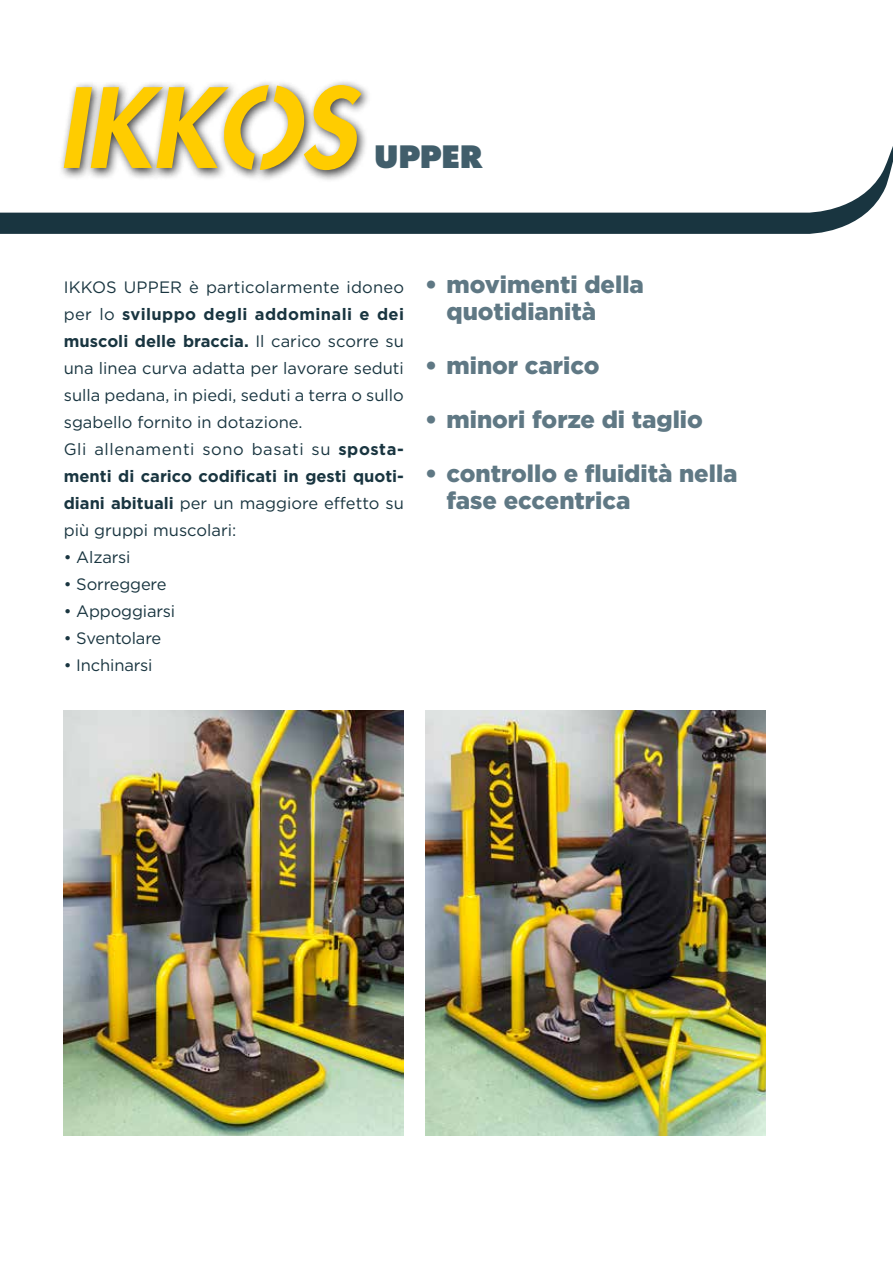
<style>
.page{position:relative;width:893px;height:1263px;background:#fff}
.page>*{position:absolute;margin:0;border:0;box-sizing:border-box;transform-origin:0 0}
.t1{font:800 30px "Futura";letter-spacing:-.01em;color:#415e6b}
.t2{font:900 24px/27px "Gotham";color:#5f7884}
.t3{font:16.5px/27px "Gotham";color:#193540}
.s1{font-weight:700}
</style>
<div class="page">
<svg style="left:0;top:146px;width:893px;height:88px"></svg>
<img style="left:425px;top:710px;width:340px;height:425px">
<img style="left:64px;top:710px;width:340px;height:425px">
<img style="left:0;top:213px;width:1px;height:922px">
<div style="left:58px;top:79px;width:315px;height:103px;background:#000;opacity:.75"></div>
<svg style="left:64px;top:85px;width:297px;height:85px"></svg>
<h1 class="t1" style="left:374px;top:139px;width:110px">UPPER</h1>
<p class="t3" style="left:64px;top:273px;width:342px">IKKOS UPPER è particolarmente idoneo per lo <span class="s1">sviluppo degli addominali e dei muscoli delle braccia.</span> Il carico scorre su una linea curva adatta per lavorare seduti sulla pedana, in piedi, seduti a terra o sullo sgabello fornito in dotazione.<br>Gli allenamenti sono basati su <span class="s1">sposta&shy;menti di carico codificati in gesti quoti&shy;diani abituali</span> per un maggiore effetto su più gruppi muscolari:</p>
<p class="t3" style="left:64px;top:543px;width:68px">• Alzarsi</p>
<p class="t3" style="left:64px;top:570px;width:104px">• Sorreggere</p>
<p class="t3" style="left:64px;top:597px;width:113px">• Appoggiarsi</p>
<p class="t3" style="left:64px;top:624px;width:99px">• Sventolare</p>
<p class="t3" style="left:64px;top:651px;width:90px">• Inchinarsi</p>
<h2 class="t2" style="left:446px;top:270px;width:199px;text-indent:-21px">• movimenti della quotidianità</h2>
<h2 class="t2" style="left:425px;top:351px;width:176px">• minor carico</h2>
<h2 class="t2" style="left:425px;top:405px;width:279px">• minori forze di taglio</h2>
<h2 class="t2" style="left:446px;top:459px;width:293px;text-indent:-21px">• controllo e fluidità nella fase eccentrica</h2>
</div>
